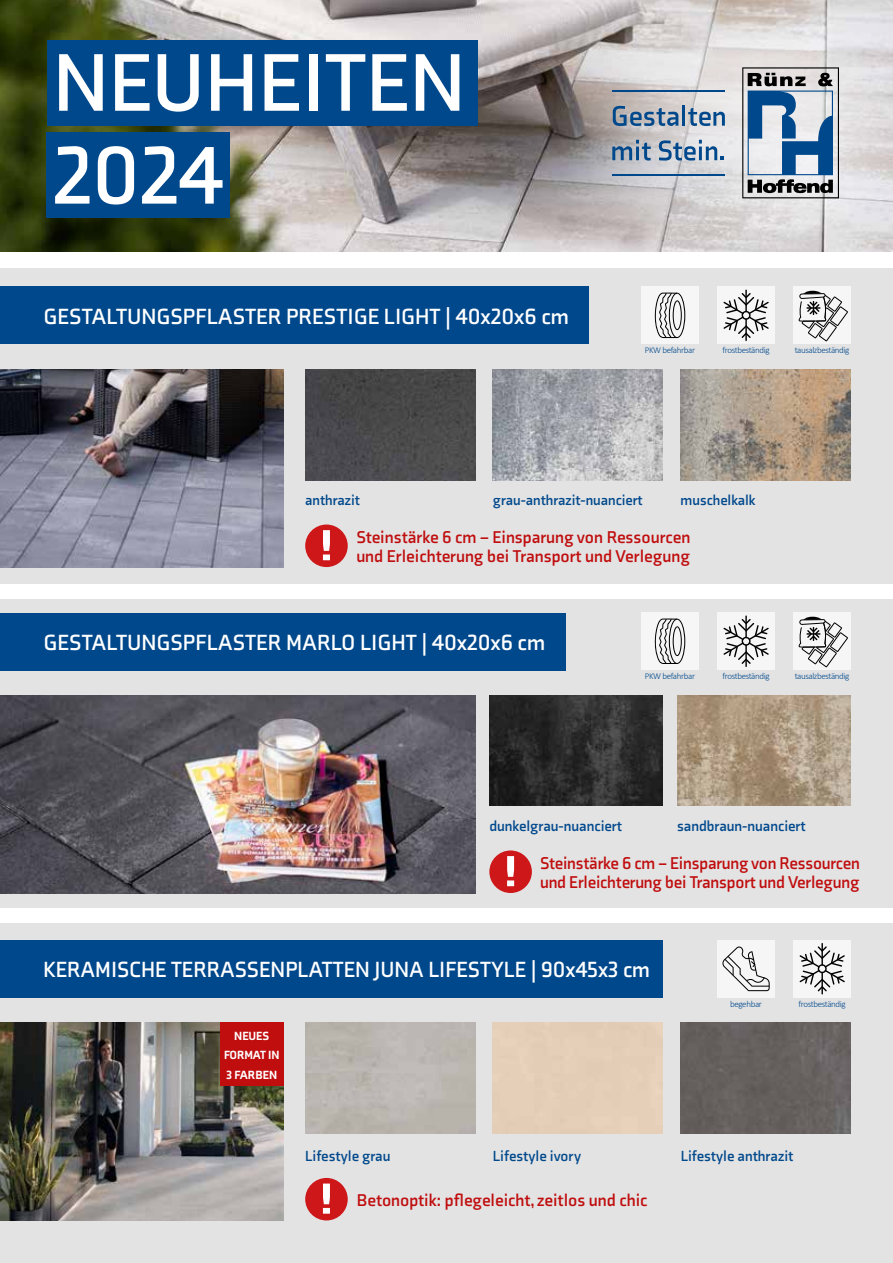
<style>
.page{position:relative;width:893px;height:1263px;background:#fff}
.page>*{position:absolute;margin:0;border:0;box-sizing:border-box;transform-origin:0 0}
.t1{font:700 83.7px/92.8px "Axia";color:#fff}
.t2{font:700 22.5px "Axia";color:#fff}
.t3{font:700 17.55px/18.5px "Axia";color:#c00d0e}
.t4{font:700 15px "Axia";color:#00488c}
.t5{font:700 14.7px "Axia";color:#00488c}
.t6{font:900 12.15px/19.5px "Axia";letter-spacing:-.01em;color:#fff;text-align:center}
.t7{font:300 9px "Calibri";letter-spacing:-.04em;color:#00488c}
</style>
<div class="page">
<div style="left:0;top:268px;width:893px;height:316px;background:#e3e3e3"></div>
<div style="left:0;top:599px;width:893px;height:309px;background:#e3e3e3"></div>
<svg style="left:0;top:924px;width:893px;height:339px;background:#d0cfcf"></svg>
<img style="left:0;top:0;width:516px;height:252px">
<div style="left:516px;top:0;width:377px;height:297px;background:#fff;opacity:.75"></div>
<svg style="left:742px;top:67px;width:97px;height:131px;background:#8d9eb1"></svg>
<hr style="left:612px;top:91px;width:113px;height:1px;background:#00488c">
<hr style="left:612px;top:174px;width:113px;height:1px;background:#00488c">
<svg style="left:613px;top:106px;width:65px;height:20px"></svg>
<hr style="left:682px;top:105px;width:3px;height:21px;background:#00488c">
<svg style="left:688px;top:108px;width:37px;height:18px"></svg>
<svg style="left:612px;top:140px;width:39px;height:21px"></svg>
<svg style="left:659px;top:140px;width:65px;height:21px"></svg>
<div style="left:47px;top:40px;width:431px;height:85px;background:#00488c"></div>
<div style="left:47px;top:133px;width:183px;height:85px;background:#00488c"></div>
<div style="left:0;top:287px;width:589px;height:57px;background:#00488c"></div>
<div style="left:0;top:940px;width:663px;height:57px;background:#00488c"></div>
<div style="left:0;top:613px;width:565px;height:57px;background:#00488c"></div>
<div style="left:641px;top:287px;width:58px;height:57px;background:#f6f6f6"></div>
<svg style="left:654px;top:292px;width:31px;height:46px"></svg>
<div style="left:641px;top:612px;width:58px;height:58px;background:#f6f6f6"></div>
<svg style="left:654px;top:618px;width:31px;height:46px"></svg>
<div style="left:717px;top:287px;width:58px;height:57px;background:#f6f6f6"></div>
<hr style="left:745px;top:318px;width:2px;height:23px;background:#000">
<hr style="left:745px;top:290px;width:2px;height:22px;background:#000">
<svg style="left:723px;top:293px;width:46px;height:45px"></svg>
<div style="left:793px;top:940px;width:58px;height:57px;background:#f6f6f6"></div>
<hr style="left:821px;top:972px;width:2px;height:22px;background:#000">
<hr style="left:821px;top:943px;width:2px;height:22px;background:#000">
<svg style="left:799px;top:946px;width:46px;height:45px"></svg>
<div style="left:717px;top:612px;width:58px;height:58px;background:#f6f6f6"></div>
<hr style="left:745px;top:644px;width:2px;height:23px;background:#000">
<hr style="left:745px;top:615px;width:2px;height:23px;background:#000">
<svg style="left:723px;top:619px;width:46px;height:45px"></svg>
<div style="left:793px;top:287px;width:58px;height:57px;background:#f6f6f6"></div>
<svg style="left:798px;top:291px;width:50px;height:50px"></svg>
<div style="left:793px;top:613px;width:58px;height:57px;background:#f6f6f6"></div>
<svg style="left:798px;top:617px;width:50px;height:50px"></svg>
<img style="left:0;top:369px;width:283px;height:198px">
<img style="left:0;top:1023px;width:283px;height:197px">
<img style="left:0;top:695px;width:475px;height:198px">
<img style="left:493px;top:369px;width:170px;height:111px">
<img style="left:305px;top:369px;width:170px;height:111px">
<img style="left:681px;top:369px;width:169px;height:111px">
<img style="left:489px;top:695px;width:174px;height:111px">
<img style="left:677px;top:695px;width:173px;height:111px">
<div style="left:220px;top:1023px;width:63px;height:63px;background:#c00d0e"></div>
<div style="left:493px;top:1023px;width:170px;height:111px;background:#e5cfb8"></div>
<div style="left:717px;top:940px;width:58px;height:57px;background:#f6f6f6"></div>
<svg style="left:722px;top:946px;width:48px;height:45px"></svg>
<div style="left:305px;top:1178px;width:43px;height:42px;background:#cd1719;border-radius:50%"></div>
<svg style="left:323px;top:1183px;width:7px;height:31px"></svg>
<div style="left:489px;top:850px;width:43px;height:43px;background:#cd1719;border-radius:50%"></div>
<svg style="left:507px;top:856px;width:7px;height:30px"></svg>
<div style="left:305px;top:524px;width:43px;height:43px;background:#cd1719;border-radius:50%"></div>
<svg style="left:323px;top:530px;width:7px;height:30px"></svg>
<h1 class="t1" style="left:53px;top:35px;width:414px">NEUHEITEN<br>2024</h1>
<p class="t2" style="left:44px;top:302px;width:527px">GESTALTUNGSPFLASTER PRESTIGE LIGHT | 40x20x6 cm</p>
<p class="t7" style="left:645px;top:345px;width:52px">PKW befahrbar</p>
<p class="t7" style="left:722px;top:345px;width:49px">frostbeständig</p>
<p class="t7" style="left:795px;top:345px;width:56px">tausalzbeständig</p>
<p class="t5" style="left:305px;top:491px;width:56px">anthrazit</p>
<p class="t5" style="left:493px;top:491px;width:151px">grau-anthrazit-nuanciert</p>
<p class="t5" style="left:681px;top:491px;width:77px">muschelkalk</p>
<p class="t3" style="left:356px;top:528px;width:335px">Steinstärke 6 cm – Einsparung von Ressourcen und Erleichterung bei Transport und Verlegung</p>
<p class="t2" style="left:44px;top:629px;width:503px">GESTALTUNGSPFLASTER MARLO LIGHT | 40x20x6 cm</p>
<p class="t7" style="left:645px;top:671px;width:52px">PKW befahrbar</p>
<p class="t7" style="left:722px;top:671px;width:49px">frostbeständig</p>
<p class="t7" style="left:795px;top:671px;width:56px">tausalzbeständig</p>
<p class="t4" style="left:489px;top:817px;width:134px">dunkelgrau-nuanciert</p>
<p class="t4" style="left:677px;top:817px;width:130px">sandbraun-nuanciert</p>
<p class="t3" style="left:540px;top:854px;width:321px">Steinstärke 6 cm – Einsparung von Ressourcen und Erleichterung bei Transport und Verlegung</p>
<p class="t2" style="left:44px;top:956px;width:608px">KERAMISCHE TERRASSENPLATTEN JUNA LIFESTYLE | 90x45x3 cm</p>
<p class="t6" style="left:224px;top:1026px;width:57px">NEUES<br>FORMAT IN<br>3 FARBEN</p>
<p class="t7" style="left:730px;top:998px;width:33px">begehbar</p>
<p class="t7" style="left:799px;top:998px;width:49px">frostbeständig</p>
<p class="t4" style="left:305px;top:1146px;width:87px">Lifestyle grau</p>
<p class="t4" style="left:493px;top:1146px;width:90px">Lifestyle ivory</p>
<p class="t4" style="left:681px;top:1146px;width:114px">Lifestyle anthrazit</p>
<p class="t3" style="left:357px;top:1190px;width:292px">Betonoptik: pflegeleicht, zeitlos und chic</p>
</div>
